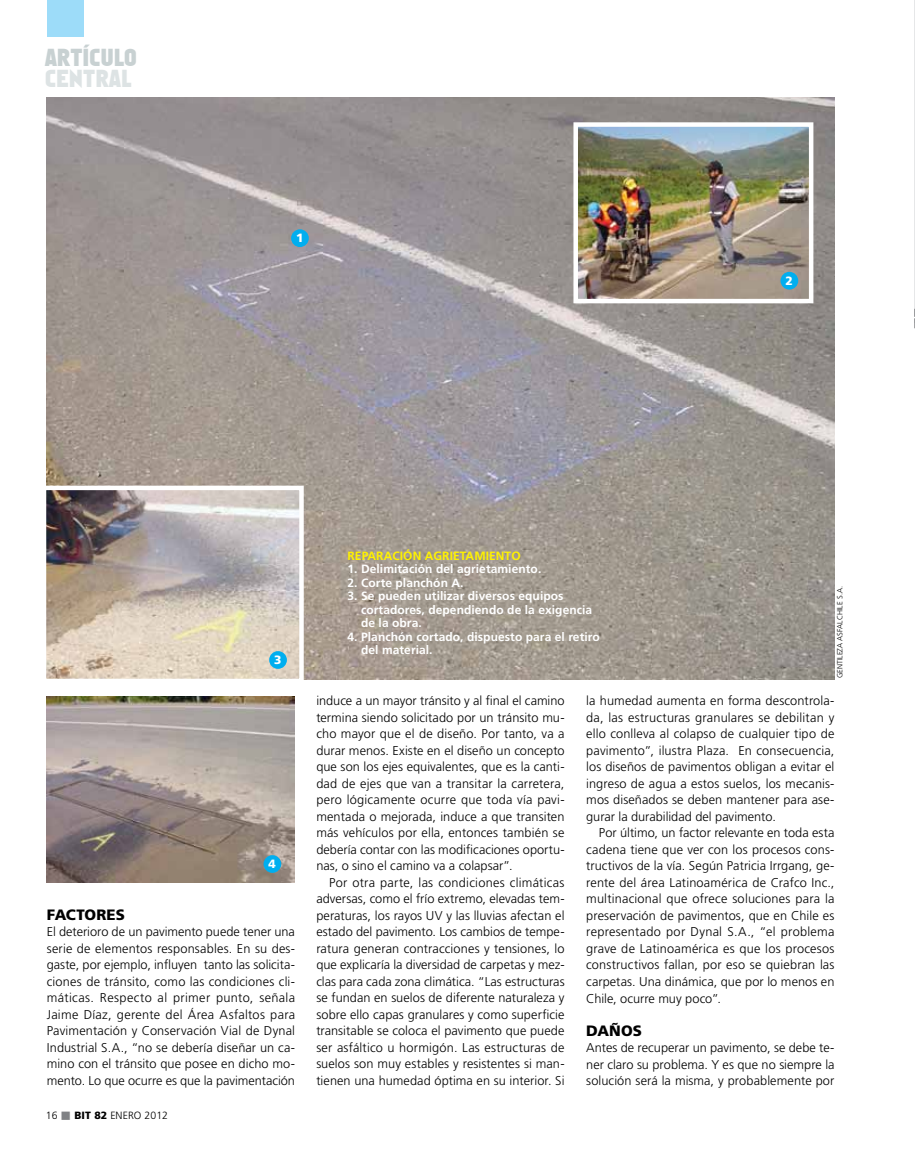
<style>
.page{position:relative;width:915px;height:1170px;background:#fff}
.page>*{position:absolute;margin:0;border:0;box-sizing:border-box;transform-origin:0 0}
.t1{font:22.5px "Faktos";letter-spacing:.02em;color:#c8d1d2}
.t2{font:22.5px "Faktos";letter-spacing:.02em;color:#dde3e4}
.t3{font:900 15px "Frutiger";letter-spacing:.005em;color:#000}
.t4{font:300 12.75px/16.5px "Frutiger";letter-spacing:.005em;color:#000;text-align:justify}
.t5{font:700 12px/13.5px "Frutiger";letter-spacing:.005em;color:#fff}
.t6{font:700 12px "Frutiger";letter-spacing:.005em;color:#fff200}
.t7{font:900 12px "Frutiger";color:#fff}
.t8{font:300 10.5px "Frutiger";letter-spacing:.005em;color:#000}
.t9{font:300 7.5px "Frutiger";letter-spacing:.005em;color:#000}
.s1{color:#808285}
.s2{font-weight:900}
</style>
<div class="page">
<hr style="left:914px;top:0;width:1px;height:322px;background:#e6e7e8">
<div style="left:47px;top:0;width:37px;height:37px;background:#9ddcf9"></div>
<svg style="left:914px;top:309px;width:1px;height:19px"></svg>
<img style="left:47px;top:98px;width:787px;height:581px">
<img style="left:578px;top:127px;width:230px;height:171px">
<div style="left:573px;top:122px;width:240px;height:181px;border:4px solid #fff"></div>
<img style="left:47px;top:490px;width:251px;height:188px">
<div style="left:42px;top:485px;width:261px;height:198px;border:4px solid #fff"></div>
<img style="left:47px;top:696px;width:247px;height:186px">
<div style="left:269px;top:651px;width:18px;height:17px;background:#00aeef;border-radius:50%"></div>
<div style="left:263px;top:855px;width:18px;height:17px;background:#00aeef;border-radius:50%"></div>
<div style="left:291px;top:229px;width:18px;height:18px;background:#00aeef;border-radius:50%"></div>
<div style="left:780px;top:272px;width:18px;height:17px;background:#00aeef;border-radius:50%"></div>
<h1 class="t1" style="left:45px;top:44px;width:93px">ARTÍCULO</h1>
<h1 class="t2" style="left:45px;top:65px;width:88px">CENTRAL</h1>
<p class="t7" style="left:296px;top:231px;width:9px">1</p>
<p class="t7" style="left:785px;top:273px;width:9px">2</p>
<p class="t7" style="left:274px;top:652px;width:9px">3</p>
<p class="t7" style="left:268px;top:856px;width:9px">4</p>
<p class="t3" style="left:47px;top:905px;width:80px">FACTORES</p>
<p class="t4" style="left:47px;top:923px;width:250px">El deterioro de un pavimento puede tener una serie de elementos responsables. En su des&shy;gaste, por ejemplo, influyen tanto las solicita&shy;ciones de tránsito, como las condiciones cli&shy;máticas. Respecto al primer punto, señala Jaime Díaz, gerente del Área Asfaltos para Pavimentación y Conservación Vial de Dynal Industrial S.A., “no se debería diseñar un ca&shy;mino con el tránsito que posee en dicho mo&shy;mento. Lo que ocurre es que la pavimentación</p>
<p class="t8" style="left:46px;top:1109px;width:124px">16 <span class="s1">■</span> <span class="s2">BIT 82</span> enero 2012</p>
<p class="t6" style="left:347px;top:548px;width:175px">Reparación Agrietamiento</p>
<p class="t5" style="left:347px;top:562px;width:195px">1. Delimitación del agrietamiento.</p>
<p class="t5" style="left:347px;top:575px;width:117px">2. Corte planchón A.</p>
<p class="t5" style="left:361px;top:589px;width:233px;text-indent:-14px">3. Se pueden utilizar diversos equipos cortadores, dependiendo de la exigencia de la obra.</p>
<p class="t5" style="left:361px;top:629px;width:240px;text-indent:-14px">4. Planchón cortado, dispuesto para el retiro del material.</p>
<p class="t9" style="left:835px;top:678px;width:94px;rotate:-90deg">gentileza asfalchile s.a.</p>
<p class="t4" style="left:316px;top:692px;width:250px">induce a un mayor tránsito y al final el camino termina siendo solicitado por un tránsito mu&shy;cho mayor que el de diseño. Por tanto, va a durar menos. Existe en el diseño un concepto que son los ejes equivalentes, que es la canti&shy;dad de ejes que van a transitar la carretera, pero lógicamente ocurre que toda vía pavi&shy;mentada o mejorada, induce a que transiten más vehículos por ella, entonces también se debería contar con las modificaciones oportu&shy;nas, o sino el camino va a colapsar”.</p>
<p class="t4" style="left:316px;top:874px;width:250px;text-indent:13px">Por otra parte, las condiciones climáticas adversas, como el frío extremo, elevadas tem&shy;peraturas, los rayos UV y las lluvias afectan el estado del pavimento. Los cambios de tempe&shy;ratura generan contracciones y tensiones, lo que explicaría la diversidad de carpetas y mez&shy;clas para cada zona climática. “Las estructuras se fundan en suelos de diferente naturaleza y sobre ello capas granulares y como superficie transitable se coloca el pavimento que puede ser asfáltico u hormigón. Las estructuras de suelos son muy estables y resistentes si man&shy;tienen una humedad óptima en su interior. Si</p>
<p class="t4" style="left:586px;top:692px;width:250px">la humedad aumenta en forma descontrola&shy;da, las estructuras granulares se debilitan y ello conlleva al colapso de cualquier tipo de pavimento”, ilustra Plaza. En consecuencia, los diseños de pavimentos obligan a evitar el ingreso de agua a estos suelos, los mecanis&shy;mos diseñados se deben mantener para ase&shy;gurar la durabilidad del pavimento.</p>
<p class="t4" style="left:586px;top:824px;width:250px;text-indent:13px">Por último, un factor relevante en toda esta cadena tiene que ver con los procesos cons&shy;tructivos de la vía. Según Patricia Irrgang, ge&shy;rente del área Latinoamérica de Crafco Inc., multinacional que ofrece soluciones para la preservación de pavimentos, que en Chile es representado por Dynal S.A., “el problema grave de Latinoamérica es que los procesos constructivos fallan, por eso se quiebran las carpetas. Una dinámica, que por lo menos en Chile, ocurre muy poco”.</p>
<p class="t3" style="left:586px;top:1021px;width:57px">DAÑOS</p>
<p class="t4" style="left:586px;top:1039px;width:250px">Antes de recuperar un pavimento, se debe te&shy;ner claro su problema. Y es que no siempre la solución será la misma, y probablemente por</p>
</div>
